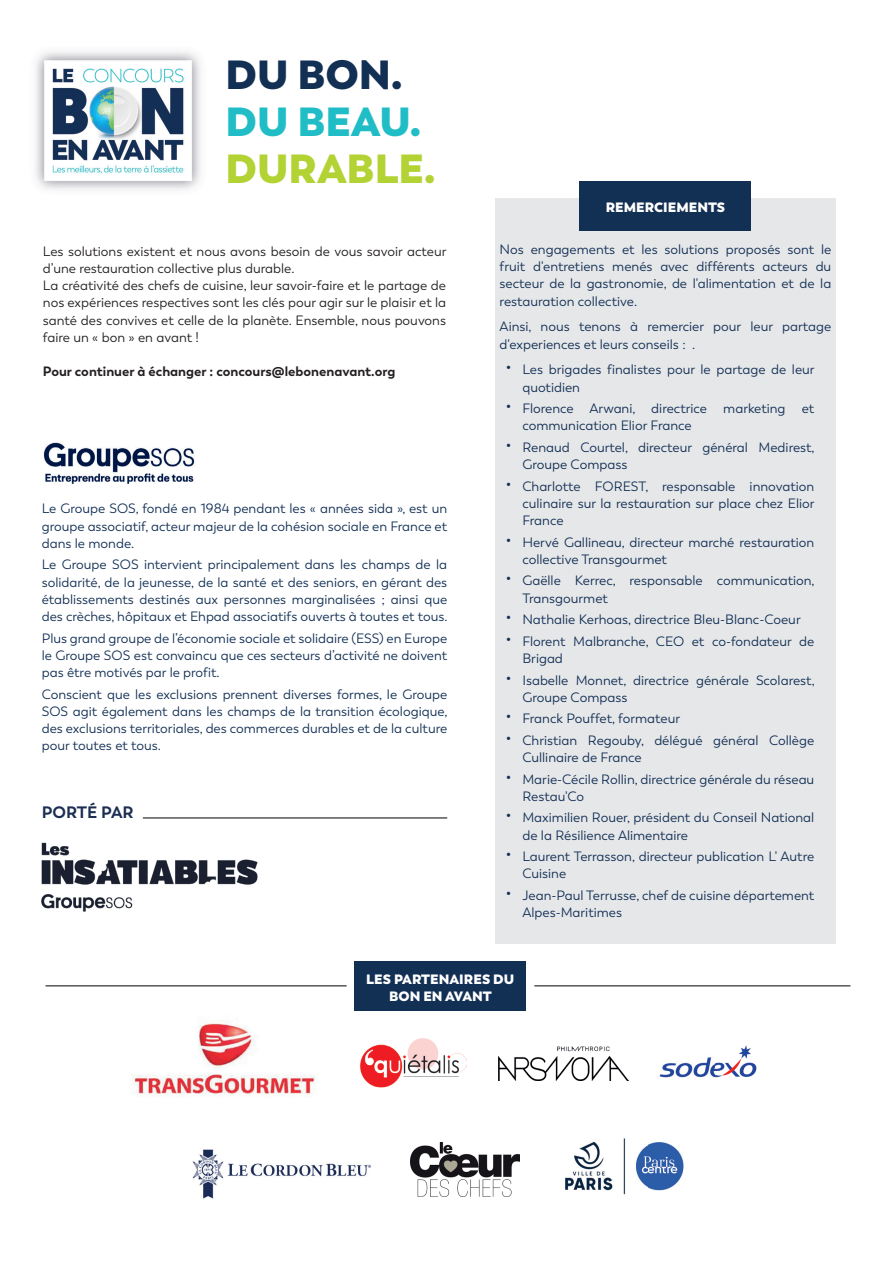
<style>
.page{position:relative;width:893px;height:1263px;background:#fff}
.page>*{position:absolute;margin:0;border:0;box-sizing:border-box;transform-origin:0 0}
.t1{font:800 40.5px "Trenda";color:#b3d234}
.t2{font:800 40.5px "Trenda";color:#21bdc6}
.t3{font:800 40.5px "Trenda";color:#122f54}
.t4{font:700 16.5px "Trenda";color:#1c2e52}
.t5{font:13.5px/17.2px "Trenda";color:#122f54}
.t6{font:13.5px/17.2px "Trenda";color:#231f20}
.t7{font:700 13.5px "Trenda";color:#231f20}
.t8{font:800 13.5px/17.2px "Trenda";color:#fff;text-align:center}
.s1{font-size:18px}
</style>
<div class="page">
<div style="left:355px;top:961px;width:171px;height:50px;background:#122f54"></div>
<div style="left:495px;top:198px;width:341px;height:746px;background:#e6e7e9"></div>
<img style="left:44px;top:442px;width:151px;height:42px">
<hr style="left:46px;top:985px;width:301px;height:1px;background:#000">
<hr style="left:534px;top:985px;width:316px;height:1px;background:#000">
<img style="left:35px;top:51px;width:166px;height:139px">
<div style="left:580px;top:181px;width:171px;height:49px;background:#122f54"></div>
<hr style="left:143px;top:818px;width:304px;height:1px;background:#000">
<img style="left:131px;top:1020px;width:184px;height:74px">
<img style="left:360px;top:1038px;width:107px;height:50px">
<img style="left:659px;top:1045px;width:98px;height:33px">
<img style="left:498px;top:1047px;width:130px;height:33px">
<img style="left:192px;top:1149px;width:179px;height:50px">
<img style="left:411px;top:1142px;width:108px;height:54px">
<img style="left:565px;top:1138px;width:119px;height:57px">
<img style="left:41px;top:842px;width:217px;height:70px">
<p class="t3" style="left:226px;top:48px;width:179px">DU BON.</p>
<p class="t2" style="left:226px;top:95px;width:197px">DU BEAU.</p>
<p class="t1" style="left:226px;top:142px;width:211px">DURABLE.</p>
<p class="t6" style="left:43px;top:242px;width:405px">Les solutions existent et nous avons besoin de vous savoir acteur d’une restauration collective plus durable.</p>
<p class="t6" style="left:43px;top:277px;width:405px;text-align:justify">La créativité des chefs de cuisine, leur savoir-faire et le partage de nos expériences respectives sont les clés pour agir sur le plaisir et la santé des convives et celle de la planète. Ensemble, nous pouvons faire un « bon » en avant !</p>
<p class="t7" style="left:43px;top:363px;width:354px">Pour continuer à échanger : concours@lebonenavant.org</p>
<p class="t5" style="left:42px;top:500px;width:407px;text-align:justify">Le Groupe SOS, fondé en 1984 pendant les « années sida », est un groupe associatif, acteur majeur de la cohésion sociale en France et dans le monde.</p>
<p class="t5" style="left:42px;top:556px;width:407px;text-align:justify">Le Groupe SOS intervient principalement dans les champs de la solidarité, de la jeunesse, de la santé et des seniors, en gérant des établissements destinés aux personnes marginalisées ; ainsi que des crèches, hôpitaux et Ehpad associatifs ouverts à toutes et tous.</p>
<p class="t5" style="left:42px;top:629px;width:407px;text-align:justify">Plus grand groupe de l’économie sociale et solidaire (ESS) en Europe le Groupe SOS est convaincu que ces secteurs d’activité ne doivent pas être motivés par le profit.</p>
<p class="t5" style="left:42px;top:685px;width:407px;text-align:justify">Conscient que les exclusions prennent diverses formes, le Groupe SOS agit également dans les champs de la transition écologique, des exclusions territoriales, des commerces durables et de la culture pour toutes et tous.</p>
<p class="t4" style="left:42px;top:802px;width:93px">PORTÉ PAR</p>
<p class="t8" style="left:606px;top:199px;width:121px">REMERCIEMENTS</p>
<p class="t5" style="left:500px;top:241px;width:333px;text-align:justify">Nos engagements et les solutions proposés sont le fruit d'entretiens menés avec différents acteurs du secteur de la gastronomie, de l'alimentation et de la restauration collective.</p>
<p class="t5" style="left:500px;top:318px;width:333px">Ainsi, nous tenons à remercier pour leur partage d'experiences et leurs conseils : .</p>
<p class="t5" style="left:522px;top:361px;width:294px;text-indent:-17px"><span class="s1">•</span> Les brigades finalistes pour le partage de leur quotidien</p>
<p class="t5" style="left:522px;top:400px;width:293px;text-indent:-17px"><span class="s1">•</span> Florence Arwani, directrice marketing et communication Elior France</p>
<p class="t5" style="left:522px;top:439px;width:294px;text-indent:-17px"><span class="s1">•</span> Renaud Courtel, directeur général Medirest,<br>Groupe Compass</p>
<p class="t5" style="left:522px;top:478px;width:294px;text-align:justify;text-indent:-17px"><span class="s1">•</span> Charlotte FOREST, responsable innovation culinaire sur la restauration sur place chez Elior France</p>
<p class="t5" style="left:522px;top:534px;width:293px;text-indent:-17px"><span class="s1">•</span> Hervé Gallineau, directeur marché restauration collective Transgourmet</p>
<p class="t5" style="left:522px;top:572px;width:294px;text-indent:-17px"><span class="s1">•</span> Gaëlle Kerrec, responsable communication,<br>Transgourmet</p>
<p class="t5" style="left:505px;top:611px;width:297px"><span class="s1">•</span> Nathalie Kerhoas, directrice Bleu-Blanc-Coeur</p>
<p class="t5" style="left:522px;top:633px;width:293px;text-indent:-17px"><span class="s1">•</span> Florent Malbranche, CEO et co-fondateur de<br>Brigad</p>
<p class="t5" style="left:522px;top:671px;width:294px;text-indent:-17px"><span class="s1">•</span> Isabelle Monnet, directrice générale Scolarest,<br>Groupe Compass</p>
<p class="t5" style="left:505px;top:710px;width:176px"><span class="s1">•</span> Franck Pouffet, formateur</p>
<p class="t5" style="left:522px;top:732px;width:293px;text-indent:-17px"><span class="s1">•</span> Christian Regouby, délégué général Collège<br>Cullinaire de France</p>
<p class="t5" style="left:522px;top:770px;width:293px;text-indent:-17px"><span class="s1">•</span> Marie-Cécile Rollin, directrice générale du réseau<br>Restau'Co</p>
<p class="t5" style="left:522px;top:809px;width:293px;text-indent:-17px"><span class="s1">•</span> Maximilien Rouer, président du Conseil National de la Résilience Alimentaire</p>
<p class="t5" style="left:522px;top:848px;width:293px;text-indent:-17px"><span class="s1">•</span> Laurent Terrasson, directeur publication L' Autre<br>Cuisine</p>
<p class="t5" style="left:522px;top:887px;width:293px;text-indent:-17px"><span class="s1">•</span> Jean-Paul Terrusse, chef de cuisine département<br>Alpes-Maritimes</p>
<p class="t8" style="left:366px;top:971px;width:149px">LES PARTENAIRES DU<br>BON EN AVANT</p>
</div>
